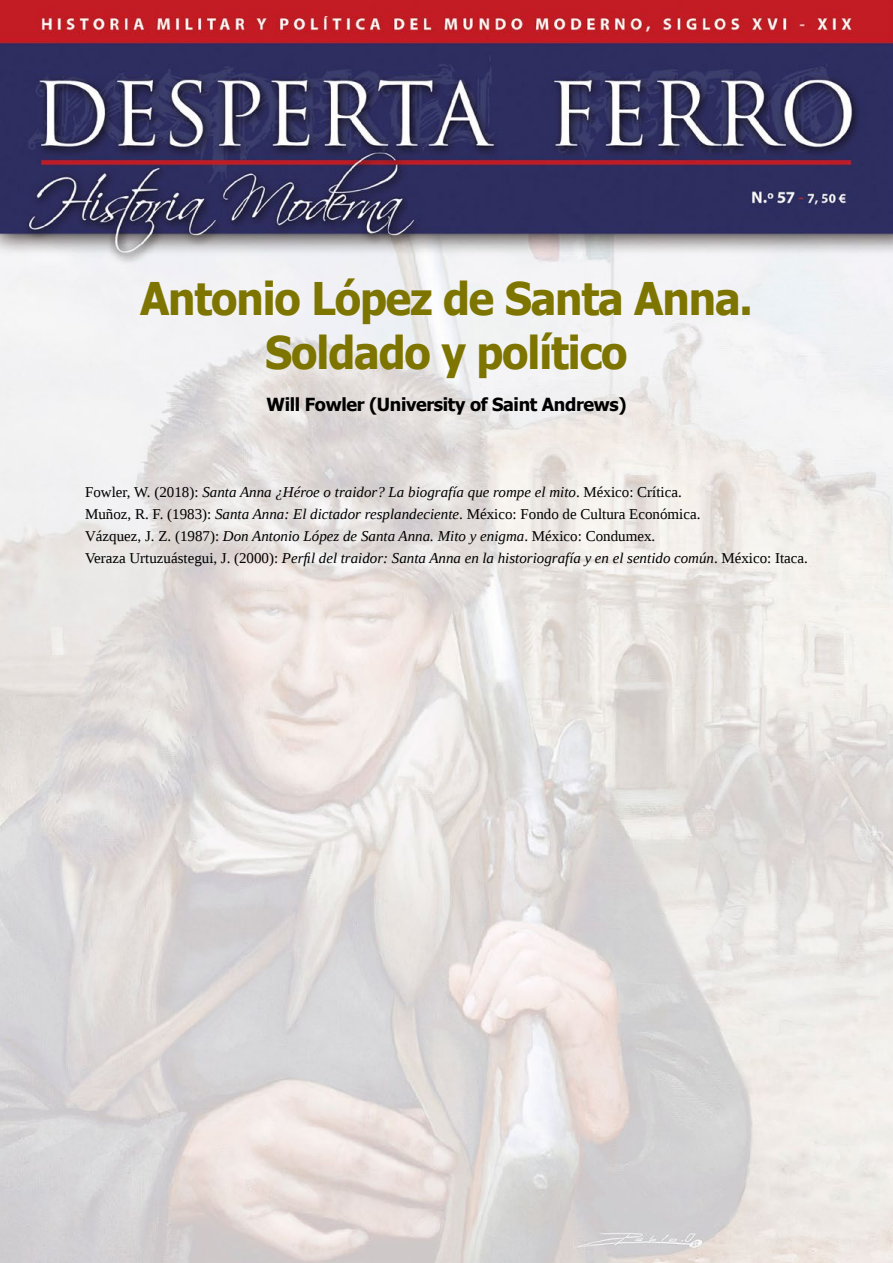
<style>
.page{position:relative;width:893px;height:1263px;background:#fff}
.page>*{position:absolute;margin:0;border:0;box-sizing:border-box;transform-origin:0 0}
.t1{font:700 45px/54px "Tahoma";letter-spacing:-.025em;color:#7d7500;text-align:center;scale:.95 1}
.t2{font:700 18px "Tahoma";letter-spacing:-.02em;color:#000}
.t3{font:italic 15px/22.2px "Liberation Serif";color:#000}
.s1{font-style:normal}
</style>
<div class="page">
<img style="left:0;top:0;width:893px;height:1263px">
<h1 class="t1" style="left:140px;top:274px;width:647px">Antonio López de Santa Anna.<br>Soldado y político</h1>
<p class="t2" style="left:267px;top:396px;width:361px">Will Fowler (University of Saint Andrews)</p>
<p class="t3" style="left:85px;top:482px;width:724px"><span class="s1">Fowler, W. (2018):</span> Santa Anna ¿Héroe o traidor? La biografía que rompe el mito<span class="s1">. México: Crítica.<br>Muñoz, R. F. (1983):</span> Santa Anna: El dictador resplandeciente<span class="s1">. México: Fondo de Cultura Económica.<br>Vázquez, J. Z. (1987):</span> Don Antonio López de Santa Anna. Mito y enigma<span class="s1">. México: Condumex.<br>Veraza Urtuzuástegui, J. (2000):</span> Perfil del traidor: Santa Anna en la historiografía y en el sentido común<span class="s1">. México: Itaca.</span></p>
</div>
